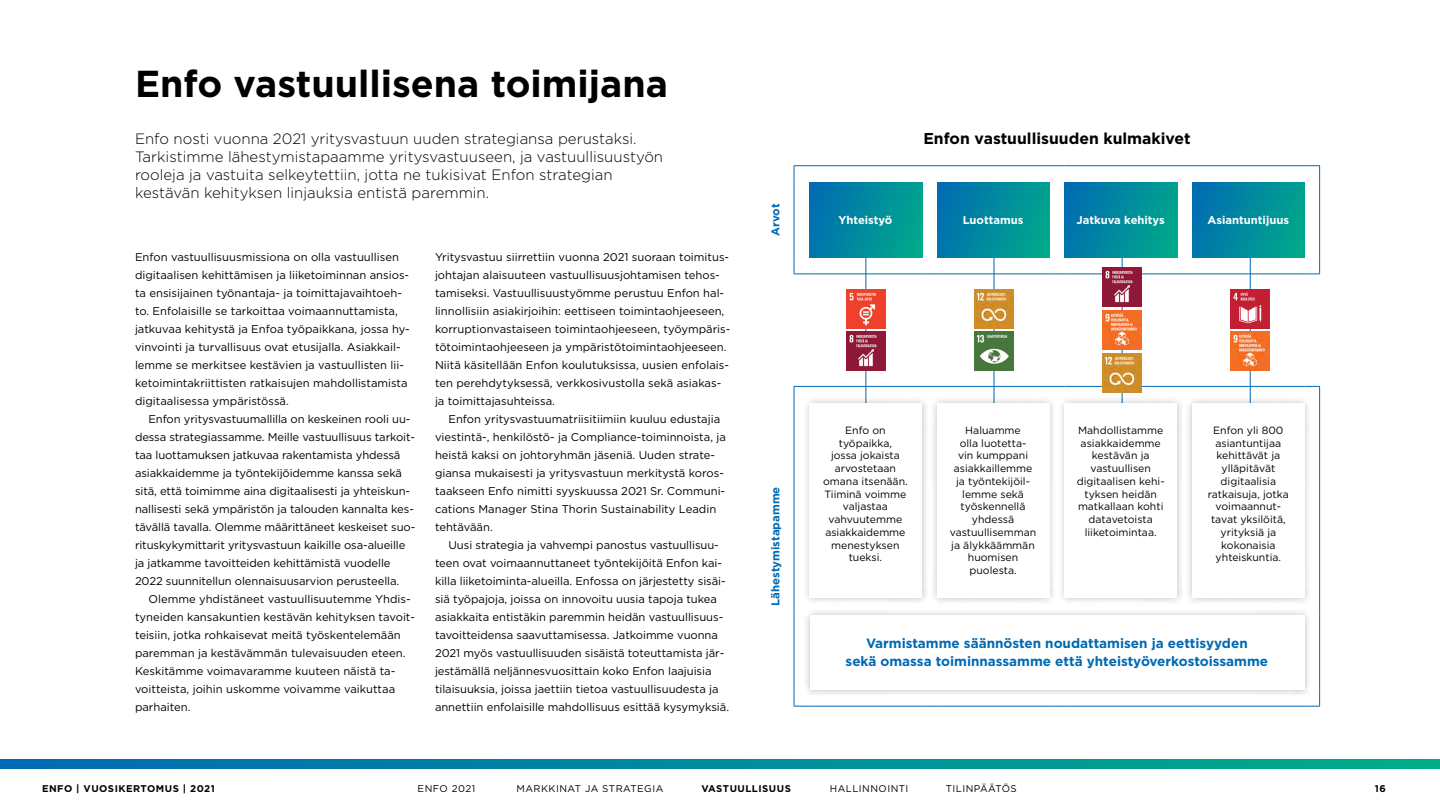
<style>
.page{position:relative;width:1440px;height:810px;background:#fff}
.page>*{position:absolute;margin:0;border:0;box-sizing:border-box;transform-origin:0 0}
.t1{font:700 37.5px "Gotham";color:#000}
.t2{font:700 15.75px "Gotham";color:#000}
.t3{font:300 15px/18px "Gotham";color:#000}
.t4{font:700 13.5px/18px "Gotham";color:#0069b4;text-align:center}
.t5{font:700 11.32px "Gotham";color:#0069b4}
.t6{font:11.25px/18px "Gotham";letter-spacing:-.005em;color:#000}
.t7{font:700 11.25px "Gotham";color:#fff}
.t8{font:10.5px/12.8px "Gotham";color:#000;text-align:center}
.t9{font:9.75px "Gotham";letter-spacing:.05em;color:#000}
.t10{font:700 9.75px "Gotham";letter-spacing:.05em;color:#000}
</style>
<div class="page">
<svg style="left:0;top:760px;width:1440px;height:8px;background:#008b9d"></svg>
<hr style="left:866px;top:254px;width:1px;height:153px;background:#0069b4">
<hr style="left:994px;top:254px;width:1px;height:153px;background:#0069b4">
<hr style="left:1250px;top:254px;width:1px;height:153px;background:#0069b4">
<hr style="left:1122px;top:254px;width:1px;height:153px;background:#0069b4">
<div style="left:803px;top:608px;width:508px;height:89px;background:#000;opacity:.25"></div>
<div style="left:810px;top:615px;width:495px;height:75px;background:#fff"></div>
<div style="left:803px;top:396px;width:126px;height:209px;background:#000;opacity:.25"></div>
<div style="left:810px;top:403px;width:112px;height:195px;background:#fff"></div>
<div style="left:930px;top:396px;width:126px;height:209px;background:#000;opacity:.25"></div>
<div style="left:937px;top:403px;width:113px;height:195px;background:#fff"></div>
<div style="left:1058px;top:396px;width:126px;height:209px;background:#000;opacity:.25"></div>
<div style="left:1065px;top:403px;width:112px;height:195px;background:#fff"></div>
<div style="left:1185px;top:396px;width:126px;height:209px;background:#000;opacity:.25"></div>
<div style="left:1192px;top:403px;width:113px;height:195px;background:#fff"></div>
<div style="left:810px;top:182px;width:112px;height:75px;background:linear-gradient(to right,#0070b0,#00a68c)"></div>
<div style="left:937px;top:182px;width:113px;height:75px;background:linear-gradient(to right,#006fb0,#00a68c)"></div>
<div style="left:1065px;top:182px;width:112px;height:75px;background:linear-gradient(to right,#0070b0,#00a68c)"></div>
<div style="left:1192px;top:182px;width:113px;height:75px;background:linear-gradient(to right,#006fb0,#00a68c)"></div>
<svg style="left:794px;top:165px;width:15px;height:17px"></svg>
<hr style="left:809px;top:165px;width:113px;height:1px;background:#0069b4">
<svg style="left:922px;top:165px;width:15px;height:1px"></svg>
<hr style="left:937px;top:165px;width:112px;height:1px;background:#0069b4">
<svg style="left:1049px;top:165px;width:15px;height:1px"></svg>
<hr style="left:1064px;top:165px;width:113px;height:1px;background:#0069b4">
<svg style="left:1177px;top:165px;width:15px;height:1px"></svg>
<hr style="left:1192px;top:165px;width:113px;height:1px;background:#0069b4">
<svg style="left:1305px;top:165px;width:15px;height:17px"></svg>
<hr style="left:794px;top:182px;width:1px;height:75px;background:#0069b4">
<hr style="left:1319px;top:182px;width:1px;height:75px;background:#0069b4">
<svg style="left:794px;top:257px;width:15px;height:18px"></svg>
<hr style="left:809px;top:274px;width:113px;height:1px;background:#0069b4">
<svg style="left:922px;top:274px;width:15px;height:1px"></svg>
<hr style="left:937px;top:274px;width:112px;height:1px;background:#0069b4">
<svg style="left:1049px;top:274px;width:15px;height:1px"></svg>
<hr style="left:1064px;top:274px;width:113px;height:1px;background:#0069b4">
<svg style="left:1177px;top:274px;width:15px;height:1px"></svg>
<hr style="left:1192px;top:274px;width:113px;height:1px;background:#0069b4">
<svg style="left:1305px;top:257px;width:15px;height:18px"></svg>
<svg style="left:794px;top:386px;width:15px;height:17px"></svg>
<hr style="left:809px;top:386px;width:113px;height:1px;background:#0069b4">
<svg style="left:922px;top:386px;width:15px;height:1px"></svg>
<hr style="left:937px;top:386px;width:112px;height:1px;background:#0069b4">
<svg style="left:1049px;top:386px;width:15px;height:1px"></svg>
<hr style="left:1064px;top:386px;width:113px;height:1px;background:#0069b4">
<svg style="left:1177px;top:386px;width:15px;height:1px"></svg>
<hr style="left:1192px;top:386px;width:113px;height:1px;background:#0069b4">
<svg style="left:1305px;top:386px;width:15px;height:17px"></svg>
<hr style="left:794px;top:403px;width:1px;height:195px;background:#0069b4">
<hr style="left:1319px;top:403px;width:1px;height:195px;background:#0069b4">
<svg style="left:794px;top:598px;width:1px;height:17px"></svg>
<svg style="left:1319px;top:598px;width:1px;height:17px"></svg>
<hr style="left:794px;top:615px;width:1px;height:75px;background:#0069b4">
<hr style="left:1319px;top:615px;width:1px;height:75px;background:#0069b4">
<svg style="left:794px;top:690px;width:15px;height:17px"></svg>
<hr style="left:809px;top:706px;width:113px;height:1px;background:#0069b4">
<svg style="left:922px;top:706px;width:15px;height:1px"></svg>
<hr style="left:937px;top:706px;width:112px;height:1px;background:#0069b4">
<svg style="left:1049px;top:706px;width:15px;height:1px"></svg>
<hr style="left:1064px;top:706px;width:113px;height:1px;background:#0069b4">
<svg style="left:1177px;top:706px;width:15px;height:1px"></svg>
<hr style="left:1192px;top:706px;width:113px;height:1px;background:#0069b4">
<svg style="left:1305px;top:690px;width:15px;height:17px"></svg>
<img style="left:846px;top:289px;width:39px;height:39px">
<img style="left:846px;top:332px;width:39px;height:39px">
<img style="left:975px;top:289px;width:38px;height:39px">
<img style="left:975px;top:332px;width:38px;height:39px">
<img style="left:1231px;top:332px;width:39px;height:39px">
<img style="left:1231px;top:289px;width:39px;height:39px">
<img style="left:1103px;top:311px;width:39px;height:39px">
<img style="left:1103px;top:268px;width:39px;height:39px">
<img style="left:1103px;top:353px;width:39px;height:39px">
<h1 class="t1" style="left:135px;top:59px;width:534px">Enfo vastuullisena toimijana</h1>
<p class="t3" style="left:135px;top:129px;width:530px">Enfo nosti vuonna 2021 yritysvastuun uuden strategiansa perustaksi.<br>Tarkistimme lähestymistapaamme yritysvastuuseen, ja vastuullisuustyön rooleja ja vastuita selkeytettiin, jotta ne tukisivat Enfon strategian kestävän kehityksen linjauksia entistä paremmin.</p>
<p class="t6" style="left:135px;top:248px;width:276px">Enfon vastuullisuusmissiona on olla vastuullisen digitaalisen kehittämisen ja liiketoiminnan ansios&shy;ta ensisijainen työnantaja- ja toimittajavaihtoeh&shy;to. Enfolaisille se tarkoittaa voimaannuttamista, jatkuvaa kehitystä ja Enfoa työpaikkana, jossa hy&shy;vinvointi ja turvallisuus ovat etusijalla. Asiakkail&shy;lemme se merkitsee kestävien ja vastuullisten lii&shy;ketoimintakriittisten ratkaisujen mahdollistamista digitaalisessa ympäristössä.</p>
<p class="t6" style="left:135px;top:410px;width:282px;text-indent:14px">Enfon yritysvastuumallilla on keskeinen rooli uu&shy;dessa strategiassamme. Meille vastuullisuus tarkoit&shy;taa luottamuksen jatkuvaa rakentamista yhdessä asiakkaidemme ja työntekijöidemme kanssa sekä sitä, että toimimme aina digitaalisesti ja yhteiskun&shy;nallisesti sekä ympäristön ja talouden kannalta kes&shy;tävällä tavalla. Olemme määrittäneet keskeiset suo&shy;rituskykymittarit yritysvastuun kaikille osa-alueille ja jatkamme tavoitteiden kehittämistä vuodelle 2022 suunnitellun olennaisuusarvion perusteella.</p>
<p class="t6" style="left:135px;top:590px;width:282px;text-indent:14px">Olemme yhdistäneet vastuullisuutemme Yhdis&shy;tyneiden kansakuntien kestävän kehityksen tavoit&shy;teisiin, jotka rohkaisevat meitä työskentelemään paremman ja kestävämmän tulevaisuuden eteen.<br>Keskitämme voimavaramme kuuteen näistä ta&shy;voitteista, joihin uskomme voivamme vaikuttaa parhaiten.</p>
<p class="t6" style="left:435px;top:248px;width:297px">Yritysvastuu siirrettiin vuonna 2021 suoraan toimitus&shy;johtajan alaisuuteen vastuullisuusjohtamisen tehos&shy;tamiseksi. Vastuullisuustyömme perustuu Enfon hal&shy;linnollisiin asiakirjoihin: eettiseen toimintaohjeeseen, korruptionvastaiseen toimintaohjeeseen, työympäris&shy;tötoimintaohjeeseen ja ympäristötoimintaohjeeseen.<br>Niitä käsitellään Enfon koulutuksissa, uusien enfolais&shy;ten perehdytyksessä, verkkosivustolla sekä asiakas&shy;ja toimittajasuhteissa.</p>
<p class="t6" style="left:435px;top:410px;width:292px;text-indent:14px">Enfon yritysvastuumatriisitiimiin kuuluu edustajia viestintä-, henkilöstö- ja Compliance-toiminnoista, ja heistä kaksi on johtoryhmän jäseniä. Uuden strate&shy;giansa mukaisesti ja yritysvastuun merkitystä koros&shy;taakseen Enfo nimitti syyskuussa 2021 Sr. Communi&shy;cations Manager Stina Thorin Sustainability Leadin tehtävään.</p>
<p class="t6" style="left:435px;top:536px;width:296px;text-indent:14px">Uusi strategia ja vahvempi panostus vastuullisuu&shy;teen ovat voimaannuttaneet työntekijöitä Enfon kai&shy;killa liiketoiminta-alueilla. Enfossa on järjestetty sisäi&shy;siä työpajoja, joissa on innovoitu uusia tapoja tukea asiakkaita entistäkin paremmin heidän vastuullisuus&shy;tavoitteidensa saavuttamisessa. Jatkoimme vuonna 2021 myös vastuullisuuden sisäistä toteuttamista jär&shy;jestämällä neljännesvuosittain koko Enfon laajuisia tilaisuuksia, joissa jaettiin tietoa vastuullisuudesta ja annettiin enfolaisille mahdollisuus esittää kysymyksiä.</p>
<p class="t5" style="left:768px;top:236px;width:34px;rotate:-90deg">Arvot</p>
<p class="t5" style="left:768px;top:606px;width:121px;rotate:-90deg">Lähestymistapamme</p>
<h2 class="t2" style="left:923px;top:128px;width:269px">Enfon vastuullisuuden kulmakivet</h2>
<p class="t7" style="left:838px;top:213px;width:55px">Yhteistyö</p>
<p class="t7" style="left:963px;top:213px;width:62px">Luottamus</p>
<p class="t7" style="left:1077px;top:213px;width:90px">Jatkuva kehitys</p>
<p class="t7" style="left:1208px;top:213px;width:83px">Asiantuntijuus</p>
<p class="t8" style="left:823px;top:424px;width:86px">Enfo on työpaikka,<br>jossa jokaista arvostetaan omana itsenään.<br>Tiiminä voimme valjastaa vahvuutemme asiakkaidemme menestyksen tueksi.</p>
<p class="t8" style="left:950px;top:424px;width:88px">Haluamme<br>olla luotetta-<br>vin kumppani asiakkaillemme ja työntekijöil&shy;lemme sekä työskennellä yhdessä vastuullisemman ja älykkäämmän huomisen puolesta.</p>
<p class="t8" style="left:1077px;top:424px;width:88px">Mahdollistamme asiakkaidemme kestävän ja vastuullisen digitaalisen kehi&shy;tyksen heidän matkallaan kohti datavetoista liiketoimintaa.</p>
<p class="t8" style="left:1208px;top:424px;width:82px">Enfon yli 800 asiantuntijaa kehittävät ja ylläpitävät digitaalisia ratkaisuja, jotka voimaannut&shy;tavat yksilöitä, yrityksiä ja kokonaisia yhteiskuntia.</p>
<p class="t4" style="left:846px;top:634px;width:424px">Varmistamme säännösten noudattamisen ja eettisyyden<br>sekä omassa toiminnassamme että yhteistyöverkostoissamme</p>
<p class="t10" style="left:42px;top:782px;width:174px">ENFO | VUOSIKERTOMUS | 2021</p>
<p class="t9" style="left:418px;top:782px;width:59px">ENFO 2021</p>
<p class="t9" style="left:516px;top:782px;width:149px">MARKKINAT JA STRATEGIA</p>
<p class="t10" style="left:701px;top:782px;width:91px">VASTUULLISUUS</p>
<p class="t9" style="left:830px;top:782px;width:80px">HALLINNOINTI</p>
<p class="t9" style="left:946px;top:782px;width:72px">TILINPÄÄTÖS</p>
<p class="t10" style="left:1375px;top:782px;width:13px">16</p>
</div>
